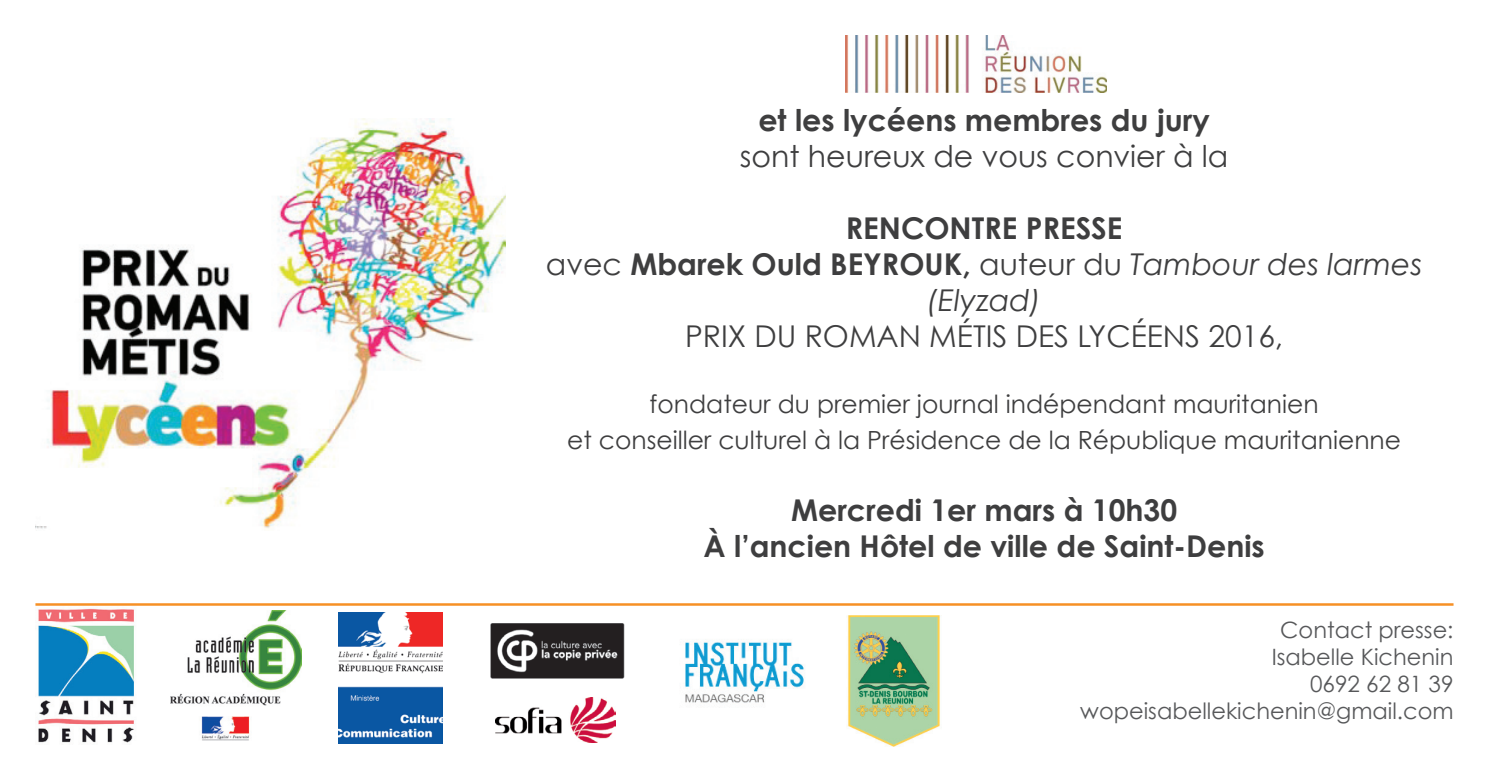
<style>
.page{position:relative;width:1489px;height:780px;background:#fff}
.page>*{position:absolute;margin:0;border:0;box-sizing:border-box;transform-origin:0 0}
.t1{font:700 30px/36px "Century Gothic";color:#3e3e3f;text-align:center}
.t2{font:30px "Century Gothic";color:#3e3e3f}
.t3{font:25px/36px "Century Gothic";color:#3e3e3f;text-align:center}
.t4{font:22.5px/27px "Century Gothic";color:#57585a;text-align:right}
.s1{font-weight:400}
.s2{font-weight:400;font-style:italic}
</style>
<div class="page">
<img style="left:35px;top:119px;width:470px;height:410px">
<img style="left:38px;top:608px;width:96px;height:135px">
<img style="left:680px;top:641px;width:124px;height:62px">
<hr style="left:35px;top:603px;width:1418px;height:2px;background:#f69025">
<img style="left:490px;top:623px;width:135px;height:56px">
<img style="left:495px;top:697px;width:121px;height:45px">
<img style="left:338px;top:612px;width:105px;height:131px">
<img style="left:847px;top:615px;width:93px;height:131px">
<img style="left:170px;top:610px;width:131px;height:130px">
<img style="left:845px;top:35px;width:261px;height:58px">
<p class="t1" style="left:758px;top:101px;width:453px">et les lycéens membres du jury</p>
<p class="t2" style="left:739px;top:138px;width:490px">sont heureux de vous convier à la</p>
<p class="t1" style="left:546px;top:209px;width:877px">RENCONTRE PRESSE<br><span class="s1">avec</span> Mbarek Ould BEYROUK, <span class="s1">auteur du</span> <span class="s2">Tambour des larmes (Elyzad)</span></p>
<p class="t2" style="left:685px;top:318px;width:599px">PRIX DU ROMAN MÉTIS DES LYCÉENS 2016,</p>
<p class="t3" style="left:567px;top:385px;width:835px">fondateur du premier journal indépendant mauritanien<br>et conseiller culturel à la Présidence de la République mauritanienne</p>
<p class="t1" style="left:703px;top:491px;width:563px">Mercredi 1er mars à 10h30<br>À l’ancien Hôtel de ville de Saint-Denis</p>
<p class="t4" style="left:1080px;top:615px;width:375px">Contact presse:<br>Isabelle Kichenin<br>0692 62 81 39 wopeisabellekichenin@gmail.com</p>
</div>
